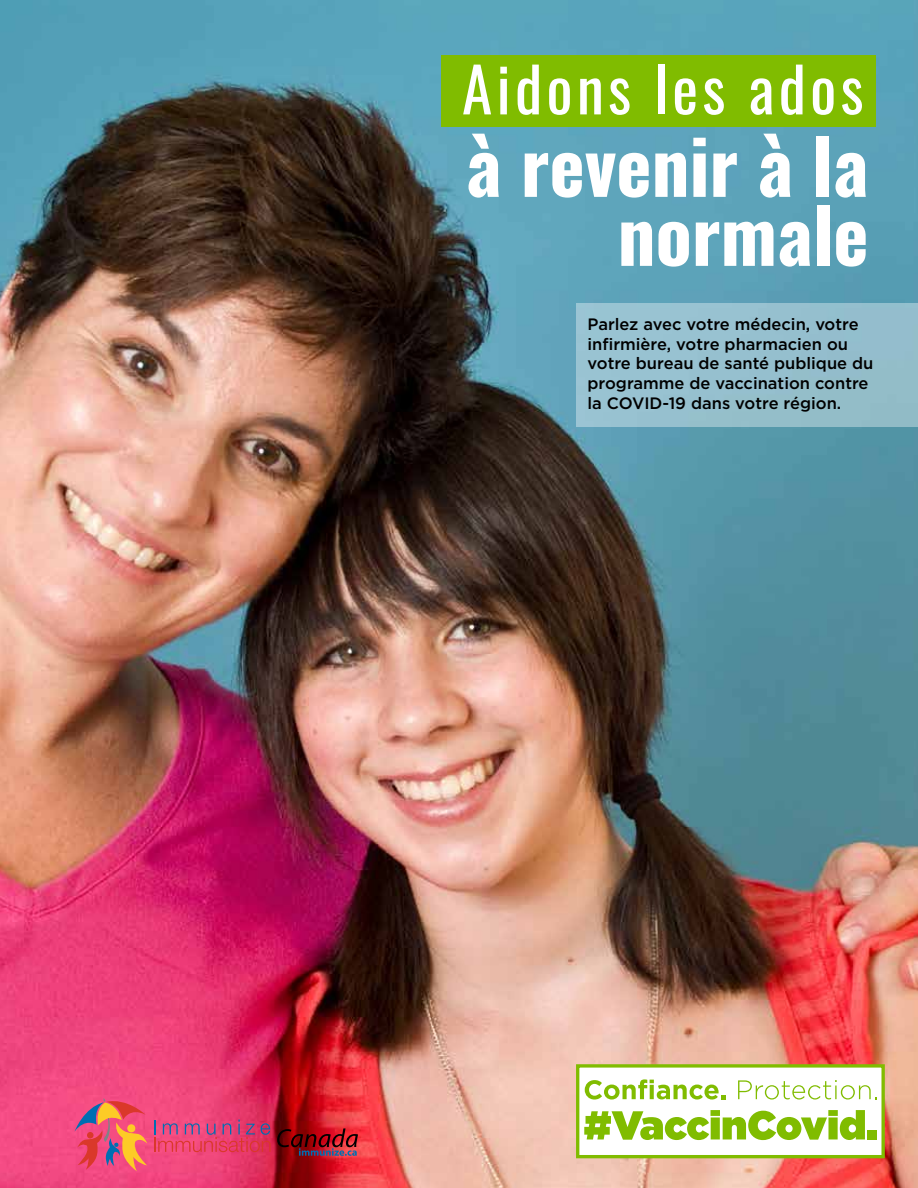
<style>
.page{position:relative;width:918px;height:1188px;background:#fff}
.page>*{position:absolute;margin:0;border:0;box-sizing:border-box;transform-origin:0 0}
.t1{font:700 75px/69px "Oswald";color:#fff;text-align:right}
.t2{font:61.5px "Oswald";letter-spacing:.07em;color:#fff}
.t3{font:500 16.5px/19.8px "Gotham";color:#000}
</style>
<div class="page">
<img style="left:0;top:0;width:918px;height:1188px">
<svg style="left:75px;top:1098px;width:72px;height:73px;background:#df616c"></svg>
<svg style="left:154px;top:1120px;width:117px;height:32px;background:#d74471"></svg>
<svg style="left:277px;top:1128px;width:81px;height:28px;background:#851621"></svg>
<div style="left:578px;top:1066px;width:305px;height:91px;background:#fff"></div>
<div style="left:576px;top:1064px;width:309px;height:94px;border:3px solid #80bc00"></div>
<svg style="left:585px;top:1079px;width:141px;height:21px"></svg>
<svg style="left:738px;top:1080px;width:139px;height:20px"></svg>
<svg style="left:584px;top:1110px;width:281px;height:30px"></svg>
<div style="left:867px;top:1130px;width:10px;height:9px;background:#80bc00"></div>
<div style="left:577px;top:303px;width:341px;height:124px;background:#96c0cf"></div>
<div style="left:442px;top:56px;width:434px;height:71px;background:#80bc00"></div>
<h2 class="t2" style="left:462px;top:35px;width:403px">Aidons les ados</h2>
<h1 class="t1" style="left:466px;top:137px;width:404px">à revenir à la normale</h1>
<p class="t3" style="left:588px;top:314px;width:287px">Parlez avec votre médecin, votre infirmière, votre pharmacien ou votre bureau de santé publique du programme de vaccination contre la COVID-19 dans votre région.</p>
</div>
